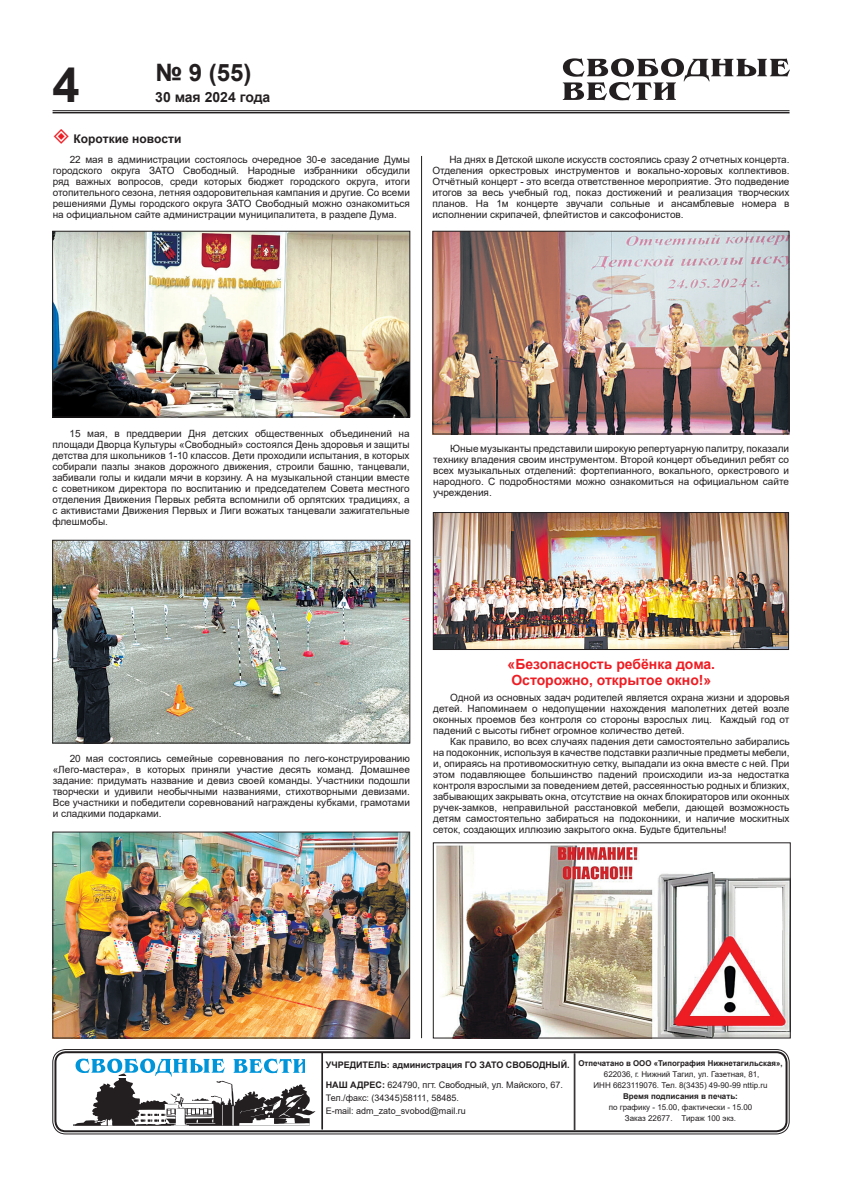
<style>
.page{position:relative;width:842px;height:1191px;background:#fff}
.page>*{position:absolute;margin:0;border:0;box-sizing:border-box;transform-origin:0 0}
.t1{font:700 49px "Arial";color:#231f20}
.t2{font:700 24px "Arial";color:#231f20}
.t3{font:700 14px "Arial";color:#ee1d23}
.t4{font:700 14px "Arial";color:#231f20}
.t5{font:700 12px "Arial";color:#231f20}
.t6{font:10px/11px "Arial";color:#231f20;text-align:justify}
.t7{font:9px/13px "Arial";color:#231f20}
.t8{font:700 9px "Arial";color:#231f20}
.t9{font:8px/11px "Arial";color:#231f20;text-align:center}
.t10{font:700 8px/11px "Arial";color:#231f20;text-align:center}
.s1{font-weight:700}
.s2{font-weight:400}
</style>
<div class="page">
<hr style="left:53px;top:110px;width:736px;height:1px;background:#231f20">
<hr style="left:53px;top:112px;width:736px;height:1px;background:#231f20">
<svg style="left:563px;top:58px;width:226px;height:42px"></svg>
<div style="left:52px;top:1049px;width:737px;height:85px;border:1px solid #231f20;border-radius:13px"></div>
<div style="left:54px;top:1051px;width:733px;height:81px;border:2px solid #231f20;border-radius:10px"></div>
<hr style="left:575px;top:1053px;width:1px;height:77px;background:#231f20">
<hr style="left:574px;top:1053px;width:1px;height:77px;background:#231f20">
<hr style="left:322px;top:1053px;width:1px;height:76px;background:#231f20">
<svg style="left:73px;top:1058px;width:242px;height:68px"></svg>
<hr style="left:69px;top:1076px;width:89px;height:1px;background:#fff">
<div style="left:305px;top:1055px;width:10px;height:22px;background:#fff"></div>
<img style="left:55px;top:233px;width:353px;height:182px">
<div style="left:53px;top:231px;width:357px;height:186px;border:1px solid #231f20"></div>
<img style="left:55px;top:542px;width:353px;height:199px">
<div style="left:53px;top:540px;width:357px;height:203px;border:1px solid #231f20"></div>
<img style="left:435px;top:233px;width:352px;height:199px">
<div style="left:433px;top:231px;width:356px;height:203px;border:1px solid #231f20"></div>
<img style="left:435px;top:514px;width:352px;height:133px">
<div style="left:433px;top:512px;width:356px;height:137px;border:1px solid #231f20"></div>
<img style="left:55px;top:834px;width:353px;height:202px">
<div style="left:53px;top:832px;width:357px;height:206px;border:1px solid #231f20"></div>
<img style="left:436px;top:844px;width:352px;height:192px">
<div style="left:433px;top:842px;width:357px;height:196px;border:1px solid #231f20"></div>
<hr style="left:421px;top:156px;width:1px;height:882px;background:#231f20">
<p class="t1" style="left:53px;top:50px;width:29px">4</p>
<p class="t2" style="left:155px;top:56px;width:98px">№ 9 (55)</p>
<p class="t4" style="left:155px;top:87px;width:117px">30 мая 2024 года</p>
<p class="t5" style="left:74px;top:130px;width:109px">Короткие новости</p>
<p class="t6" style="left:53px;top:154px;width:359px;text-indent:17px">22 мая в администрации состоялось очередное 30-е заседание Думы городского округа ЗАТО Свободный. Народные избранники обсудили ряд важных вопросов, среди которых бюджет городского округа, итоги отопительного сезона, летняя оздоровительная кампания и другие. Со всеми решениями Думы городского округа ЗАТО Свободный можно ознакомиться на официальном сайте администрации муниципалитета, в разделе Дума.</p>
<p class="t6" style="left:432px;top:154px;width:359px;text-indent:17px">На днях в Детской школе искусств состоялись сразу 2 отчетных концерта.<br>Отделения оркестровых инструментов и вокально-хоровых коллективов.<br>Отчётный концерт - это всегда ответственное мероприятие. Это подведение итогов за весь учебный год, показ достижений и реализация творческих планов. На 1м концерте звучали сольные и ансамблевые номера в исполнении скрипачей, флейтистов и саксофонистов.</p>
<p class="t6" style="left:52px;top:428px;width:359px;text-indent:17px">15 мая, в преддверии Дня детских общественных объединений на площади Дворца Культуры «Свободный» состоялся День здоровья и защиты детства для школьников 1-10 классов. Дети проходили испытания, в которых собирали пазлы знаков дорожного движения, строили башню, танцевали, забивали голы и кидали мячи в корзину. А на музыкальной станции вместе с советником директора по воспитанию и председателем Совета местного отделения Движения Первых ребята вспомнили об орлятских традициях, а с активистами Движения Первых и Лиги вожатых танцевали зажигательные флешмобы.</p>
<p class="t6" style="left:433px;top:443px;width:357px;text-indent:17px">Юные музыканты представили широкую репертуарную палитру, показали технику владения своим инструментом. Второй концерт объединил ребят со всех музыкальных отделений: фортепианного, вокального, оркестрового и народного. С подробностями можно ознакомиться на официальном сайте учреждения.</p>
<p class="t6" style="left:53px;top:752px;width:359px;text-indent:17px">20 мая состоялись семейные соревнования по лего-конструированию «Лего-мастера», в которых приняли участие десять команд. Домашнее задание: придумать название и девиз своей команды. Участники подошли творчески и удивили необычными названиями, стихотворными девизами.<br>Все участники и победители соревнований награждены кубками, грамотами и сладкими подарками.</p>
<p class="t3" style="left:507px;top:654px;width:209px">«Безопасность ребёнка дома.</p>
<p class="t3" style="left:511px;top:670px;width:202px">Осторожно, открытое окно!»</p>
<p class="t6" style="left:433px;top:692px;width:358px;text-indent:17px">Одной из основных задач родителей является охрана жизни и здоровья детей. Напоминаем о недопущении нахождения малолетних детей возле оконных проемов без контроля со стороны взрослых лиц. Каждый год от падений с высоты гибнет огромное количество детей.</p>
<p class="t6" style="left:433px;top:736px;width:358px;text-indent:17px">Как правило, во всех случаях падения дети самостоятельно забирались на подоконник, используя в качестве подставки различные предметы мебели, и, опираясь на противомоскитную сетку, выпадали из окна вместе с ней. При этом подавляющее большинство падений происходили из-за недостатка контроля взрослыми за поведением детей, рассеянностью родных и близких, забывающих закрывать окна, отсутствие на окнах блокираторов или оконных ручек-замков, неправильной расстановкой мебели, дающей возможность детям самостоятельно забираться на подоконники, и наличие москитных сеток, создающих иллюзию закрытого окна. Будьте бдительны!</p>
<p class="t8" style="left:326px;top:1058px;width:245px">УЧРЕДИТЕЛЬ: администрация ГО ЗАТО СВОБОДНЫЙ.</p>
<p class="t7" style="left:326px;top:1078px;width:239px"><span class="s1">НАШ АДРЕС:</span> 624790, пгт. Свободный, ул. Майского, 67.<br>Тел./факс: (34345)58111, 58485.</p>
<p class="t7" style="left:326px;top:1104px;width:142px">E-mail: adm_zato_svobod@mail.ru</p>
<p class="t10" style="left:578px;top:1057px;width:206px">Отпечатано в ООО «Типография Нижнетагильская»,<br><span class="s2">622036, г. Нижний Тагил, ул. Газетная, 81,</span></p>
<p class="t9" style="left:593px;top:1079px;width:176px">ИНН 6623119076. Тел. 8(3435) 49-90-99 nttip.ru<br><span class="s1">Время подписания в печать:</span></p>
<p class="t9" style="left:609px;top:1101px;width:145px">по графику - 15.00, фактически - 15.00</p>
<p class="t9" style="left:625px;top:1112px;width:113px">Заказ 22677. Тираж 100 экз.</p>
</div>
